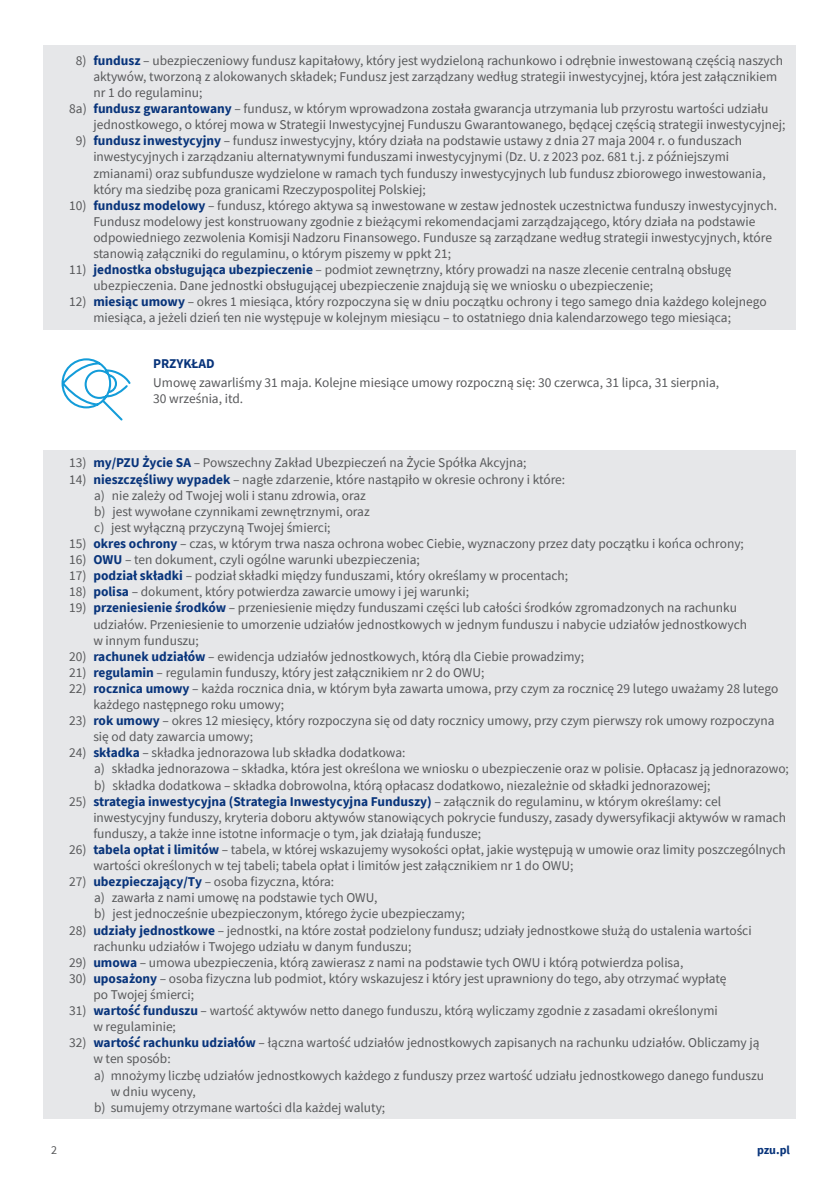
<style>
.page{position:relative;width:840px;height:1191px;background:#fff}
.page>*{position:absolute;margin:0;border:0;box-sizing:border-box;transform-origin:0 0}
._2_II_st_1cyfra_pod_1{font:13.4px/16.2px "Source Sans Pro";color:#57585a}
._5_III_st_pod_2_cyfry_a{font:13.4px/16.2px "Source Sans Pro";color:#57585a}
._1_Treść_normal_I_stopień{font:13.4px/16.2px "Source Sans Pro";color:#57585a}
.przykład{font:700 13.4px "Source Sans Pro";color:#08347b}
.t1{font:700 12px "Source Sans Pro";color:#08347b}
.t2{font:12px "Source Sans Pro";color:#57585a}
.s1{font-weight:700;color:#08347b}
</style>
<div class="page">
<div style="left:43px;top:450px;width:752px;height:669px;background:#e6e7e9"></div>
<div style="left:43px;top:45px;width:752px;height:285px;background:#e6e7e9"></div>
<svg style="left:61px;top:358px;width:70px;height:63px"></svg>
<p class="_2_II_st_1cyfra_pod_1" style="left:93px;top:52px;width:691px;text-indent:-17px">8) <span class="s1">fundusz</span> – ubezpieczeniowy fundusz kapitałowy, który jest wydzieloną rachunkowo i odrębnie inwestowaną częścią naszych aktywów, tworzoną z alokowanych składek; Fundusz jest zarządzany według strategii inwestycyjnej, która jest załącznikiem nr 1 do regulaminu;</p>
<p class="_2_II_st_1cyfra_pod_1" style="left:93px;top:100px;width:693px;text-indent:-24px">8a) <span class="s1">fundusz gwarantowany</span> – fundusz, w którym wprowadzona została gwarancja utrzymania lub przyrostu wartości udziału jednostkowego, o której mowa w Strategii Inwestycyjnej Funduszu Gwarantowanego, będącej częścią strategii inwestycyjnej;</p>
<p class="_2_II_st_1cyfra_pod_1" style="left:93px;top:133px;width:673px;text-indent:-17px">9) <span class="s1">fundusz inwestycyjny</span> – fundusz inwestycyjny, który działa na podstawie ustawy z dnia 27 maja 2004 r. o funduszach inwestycyjnych i zarządzaniu alternatywnymi funduszami inwestycyjnymi (Dz. U. z 2023 poz. 681 t.j. z późniejszymi zmianami) oraz subfundusze wydzielone w ramach tych funduszy inwestycyjnych lub fundusz zbiorowego inwestowania, który ma siedzibę poza granicami Rzeczypospolitej Polskiej;</p>
<p class="_2_II_st_1cyfra_pod_1" style="left:93px;top:197px;width:684px;text-indent:-24px">10) <span class="s1">fundusz modelowy</span> – fundusz, którego aktywa są inwestowane w zestaw jednostek uczestnictwa funduszy inwestycyjnych.<br>Fundusz modelowy jest konstruowany zgodnie z bieżącymi rekomendacjami zarządzającego, który działa na podstawie odpowiedniego zezwolenia Komisji Nadzoru Finansowego. Fundusze są zarządzane według strategii inwestycyjnych, które stanowią załączniki do regulaminu, o którym piszemy w ppkt 21;</p>
<p class="_2_II_st_1cyfra_pod_1" style="left:93px;top:261px;width:639px;text-indent:-24px">11) <span class="s1">jednostka obsługująca ubezpieczenie</span> – podmiot zewnętrzny, który prowadzi na nasze zlecenie centralną obsługę ubezpieczenia. Dane jednostki obsługującej ubezpieczenie znajdują się we wniosku o ubezpieczenie;</p>
<p class="_2_II_st_1cyfra_pod_1" style="left:93px;top:294px;width:674px;text-indent:-24px">12) <span class="s1">miesiąc umowy</span> – okres 1 miesiąca, który rozpoczyna się w dniu początku ochrony i tego samego dnia każdego kolejnego miesiąca, a jeżeli dzień ten nie występuje w kolejnym miesiącu – to ostatniego dnia kalendarzowego tego miesiąca;</p>
<p class="przykład" style="left:153px;top:355px;width:63px">PRZYKŁAD</p>
<p class="_1_Treść_normal_I_stopień" style="left:153px;top:374px;width:567px">Umowę zawarliśmy 31 maja. Kolejne miesiące umowy rozpoczną się: 30 czerwca, 31 lipca, 31 sierpnia,<br>30 września, itd.</p>
<p class="_2_II_st_1cyfra_pod_1" style="left:69px;top:455px;width:458px">13) <span class="s1">my/PZU Życie SA</span> – Powszechny Zakład Ubezpieczeń na Życie Spółka Akcyjna;</p>
<p class="_2_II_st_1cyfra_pod_1" style="left:69px;top:471px;width:497px">14) <span class="s1">nieszczęśliwy wypadek</span> – nagłe zdarzenie, które nastąpiło w okresie ochrony i które:</p>
<p class="_5_III_st_pod_2_cyfry_a" style="left:94px;top:487px;width:273px">a) nie zależy od Twojej woli i stanu zdrowia, oraz</p>
<p class="_5_III_st_pod_2_cyfry_a" style="left:94px;top:503px;width:277px">b) jest wywołane czynnikami zewnętrznymi, oraz</p>
<p class="_5_III_st_pod_2_cyfry_a" style="left:94px;top:519px;width:238px">c) jest wyłączną przyczyną Twojej śmierci;</p>
<p class="_2_II_st_1cyfra_pod_1" style="left:69px;top:535px;width:675px">15) <span class="s1">okres ochrony</span> – czas, w którym trwa nasza ochrona wobec Ciebie, wyznaczony przez daty początku i końca ochrony;</p>
<p class="_2_II_st_1cyfra_pod_1" style="left:69px;top:551px;width:352px">16) <span class="s1">OWU</span> – ten dokument, czyli ogólne warunki ubezpieczenia;</p>
<p class="_2_II_st_1cyfra_pod_1" style="left:69px;top:567px;width:500px">17) <span class="s1">podział składki</span> – podział składki między funduszami, który określamy w procentach;</p>
<p class="_2_II_st_1cyfra_pod_1" style="left:69px;top:583px;width:401px">18) <span class="s1">polisa</span> – dokument, który potwierdza zawarcie umowy i jej warunki;</p>
<p class="_2_II_st_1cyfra_pod_1" style="left:93px;top:600px;width:655px;text-indent:-24px">19) <span class="s1">przeniesienie środków</span> – przeniesienie między funduszami części lub całości środków zgromadzonych na rachunku udziałów. Przeniesienie to umorzenie udziałów jednostkowych w jednym funduszu i nabycie udziałów jednostkowych w innym funduszu;</p>
<p class="_2_II_st_1cyfra_pod_1" style="left:69px;top:648px;width:516px">20) <span class="s1">rachunek udziałów</span> – ewidencja udziałów jednostkowych, którą dla Ciebie prowadzimy;</p>
<p class="_2_II_st_1cyfra_pod_1" style="left:69px;top:664px;width:416px">21) <span class="s1">regulamin</span> – regulamin funduszy, który jest załącznikiem nr 2 do OWU;</p>
<p class="_2_II_st_1cyfra_pod_1" style="left:93px;top:680px;width:686px;text-indent:-24px">22) <span class="s1">rocznica umowy</span> – każda rocznica dnia, w którym była zawarta umowa, przy czym za rocznicę 29 lutego uważamy 28 lutego każdego następnego roku umowy;</p>
<p class="_2_II_st_1cyfra_pod_1" style="left:93px;top:712px;width:682px;text-indent:-24px">23) <span class="s1">rok umowy</span> – okres 12 miesięcy, który rozpoczyna się od daty rocznicy umowy, przy czym pierwszy rok umowy rozpoczyna się od daty zawarcia umowy;</p>
<p class="_2_II_st_1cyfra_pod_1" style="left:69px;top:744px;width:337px">24) <span class="s1">składka</span> – składka jednorazowa lub składka dodatkowa:</p>
<p class="_5_III_st_pod_2_cyfry_a" style="left:94px;top:761px;width:695px">a) składka jednorazowa – składka, która jest określona we wniosku o ubezpieczenie oraz w polisie. Opłacasz ją jednorazowo;</p>
<p class="_5_III_st_pod_2_cyfry_a" style="left:94px;top:777px;width:617px">b) składka dodatkowa – składka dobrowolna, którą opłacasz dodatkowo, niezależnie od składki jednorazowej;</p>
<p class="_2_II_st_1cyfra_pod_1" style="left:93px;top:793px;width:693px;text-indent:-24px">25) <span class="s1">strategia inwestycyjna (Strategia Inwestycyjna Funduszy)</span> – załącznik do regulaminu, w którym określamy: cel inwestycyjny funduszy, kryteria doboru aktywów stanowiących pokrycie funduszy, zasady dywersyfikacji aktywów w ramach funduszy, a także inne istotne informacje o tym, jak działają fundusze;</p>
<p class="_2_II_st_1cyfra_pod_1" style="left:93px;top:841px;width:693px;text-indent:-24px">26) <span class="s1">tabela opłat i limitów</span> – tabela, w której wskazujemy wysokości opłat, jakie występują w umowie oraz limity poszczególnych wartości określonych w tej tabeli; tabela opłat i limitów jest załącznikiem nr 1 do OWU;</p>
<p class="_2_II_st_1cyfra_pod_1" style="left:69px;top:873px;width:266px">27) <span class="s1">ubezpieczający/Ty</span> – osoba fizyczna, która:</p>
<p class="_5_III_st_pod_2_cyfry_a" style="left:94px;top:889px;width:284px">a) zawarła z nami umowę na podstawie tych OWU,</p>
<p class="_5_III_st_pod_2_cyfry_a" style="left:94px;top:905px;width:372px">b) jest jednocześnie ubezpieczonym, którego życie ubezpieczamy;</p>
<p class="_2_II_st_1cyfra_pod_1" style="left:93px;top:922px;width:659px;text-indent:-24px">28) <span class="s1">udziały jednostkowe</span> – jednostki, na które został podzielony fundusz; udziały jednostkowe służą do ustalenia wartości rachunku udziałów i Twojego udziału w danym funduszu;</p>
<p class="_2_II_st_1cyfra_pod_1" style="left:69px;top:954px;width:615px">29) <span class="s1">umowa</span> – umowa ubezpieczenia, którą zawierasz z nami na podstawie tych OWU i którą potwierdza polisa,</p>
<p class="_2_II_st_1cyfra_pod_1" style="left:93px;top:970px;width:634px;text-indent:-24px">30) <span class="s1">uposażony</span> – osoba fizyczna lub podmiot, który wskazujesz i który jest uprawniony do tego, aby otrzymać wypłatę po Twojej śmierci;</p>
<p class="_2_II_st_1cyfra_pod_1" style="left:93px;top:1002px;width:625px;text-indent:-24px">31) <span class="s1">wartość funduszu</span> – wartość aktywów netto danego funduszu, którą wyliczamy zgodnie z zasadami określonymi w regulaminie;</p>
<p class="_2_II_st_1cyfra_pod_1" style="left:93px;top:1034px;width:667px;text-indent:-24px">32) <span class="s1">wartość rachunku udziałów</span> – łączna wartość udziałów jednostkowych zapisanych na rachunku udziałów. Obliczamy ją w ten sposób:</p>
<p class="_5_III_st_pod_2_cyfry_a" style="left:111px;top:1066px;width:654px;text-indent:-16px">a) mnożymy liczbę udziałów jednostkowych każdego z funduszy przez wartość udziału jednostkowego danego funduszu w dniu wyceny,</p>
<p class="_5_III_st_pod_2_cyfry_a" style="left:94px;top:1099px;width:292px">b) sumujemy otrzymane wartości dla każdej waluty;</p>
<p class="t2" style="left:51px;top:1142px;width:7px">2</p>
<p class="t1" style="left:756px;top:1142px;width:34px">pzu.pl</p>
</div>
